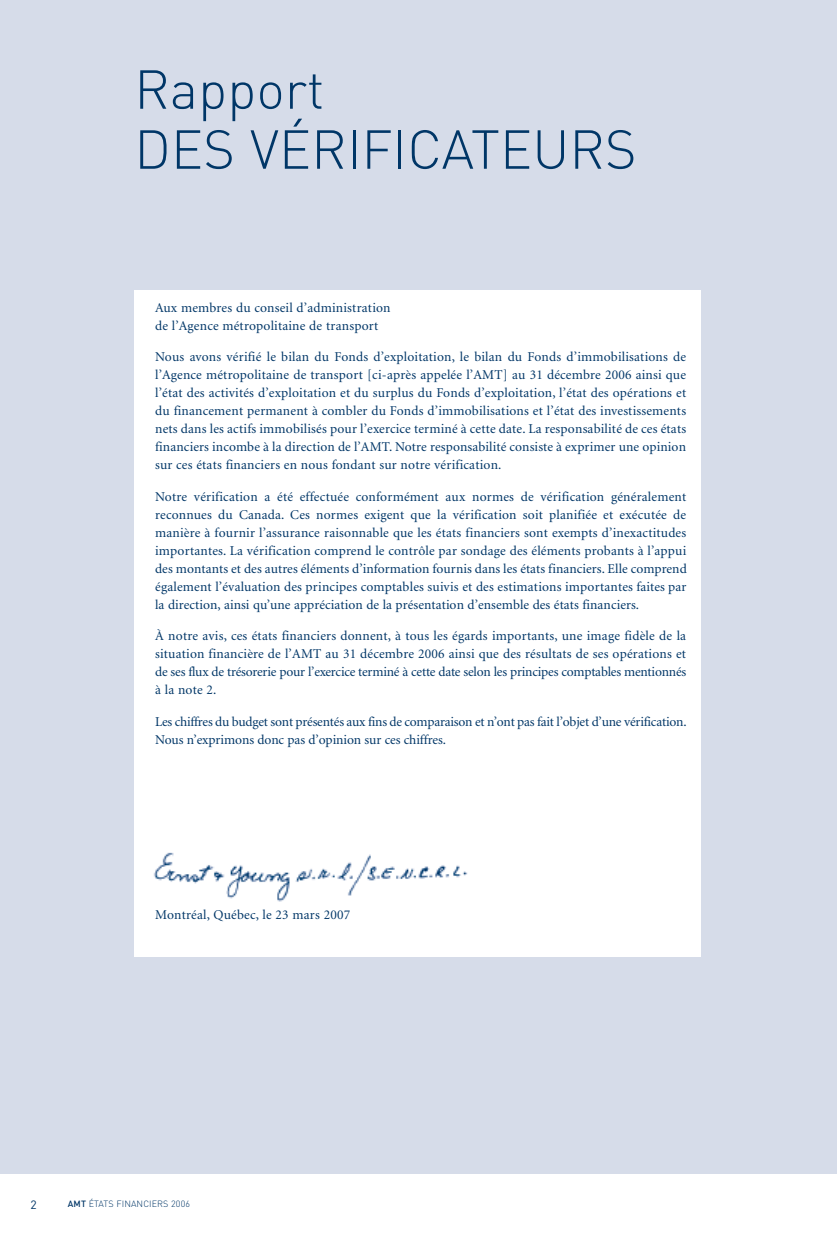
<style>
.page{position:relative;width:837px;height:1242px;background:#fff}
.page>*{position:absolute;margin:0;border:0;box-sizing:border-box;transform-origin:0 0}
.t1{font:300 54px/60px "DIN";color:#003667}
.t2{font:13.5px/18px "Minion";color:#003667;text-align:justify}
.t3{font:12px "DIN";color:#003667}
.t4{font:300 9px "DIN";letter-spacing:.01em;color:#003667}
.s1{font-weight:500}
</style>
<div class="page">
<div style="left:0;top:0;width:837px;height:1174px;background:#d6dce9"></div>
<div style="left:135px;top:291px;width:566px;height:666px;background:#fff"></div>
<img style="left:153px;top:852px;width:315px;height:50px">
<h1 class="t1" style="left:134px;top:60px;width:504px">Rapport<br>DES VÉRIFICATEURS</h1>
<p class="t2" style="left:155px;top:300px;width:237px">Aux membres du conseil d’administration de l’Agence métropolitaine de transport</p>
<p class="t2" style="left:155px;top:349px;width:533px">Nous avons vérifié le bilan du Fonds d’exploitation, le bilan du Fonds d’immobilisations de l’Agence métropolitaine de transport [ci-après appelée l’AMT] au 31 décembre 2006 ainsi que l’état des activités d’exploitation et du surplus du Fonds d’exploitation, l’état des opérations et du financement permanent à combler du Fonds d’immobilisations et l’état des investissements nets dans les actifs immobilisés pour l’exercice terminé à cette date. La responsabilité de ces états financiers incombe à la direction de l’AMT. Notre responsabilité consiste à exprimer une opinion sur ces états financiers en nous fondant sur notre vérification.</p>
<p class="t2" style="left:155px;top:489px;width:533px">Notre vérification a été effectuée conformément aux normes de vérification généralement reconnues du Canada. Ces normes exigent que la vérification soit planifiée et exécutée de manière à fournir l’assurance raisonnable que les états financiers sont exempts d’inexactitudes importantes. La vérification comprend le contrôle par sondage des éléments probants à l’appui des montants et des autres éléments d’information fournis dans les états financiers. Elle comprend également l’évaluation des principes comptables suivis et des estimations importantes faites par la direction, ainsi qu’une appréciation de la présentation d’ensemble des états financiers.</p>
<p class="t2" style="left:155px;top:628px;width:533px">À notre avis, ces états financiers donnent, à tous les égards importants, une image fidèle de la situation financière de l’AMT au 31 décembre 2006 ainsi que des résultats de ses opérations et de ses flux de trésorerie pour l’exercice terminé à cette date selon les principes comptables mentionnés à la note 2.</p>
<p class="t2" style="left:155px;top:714px;width:533px">Les chiffres du budget sont présentés aux fins de comparaison et n’ont pas fait l’objet d’une vérification.<br>Nous n’exprimons donc pas d’opinion sur ces chiffres.</p>
<p class="t2" style="left:155px;top:907px;width:197px">Montréal, Québec, le 23 mars 2007</p>
<p class="t3" style="left:30px;top:1198px;width:8px">2</p>
<p class="t4" style="left:68px;top:1199px;width:124px"><span class="s1">AMT</span> ÉTATS FINANCIERS 2006</p>
</div>
